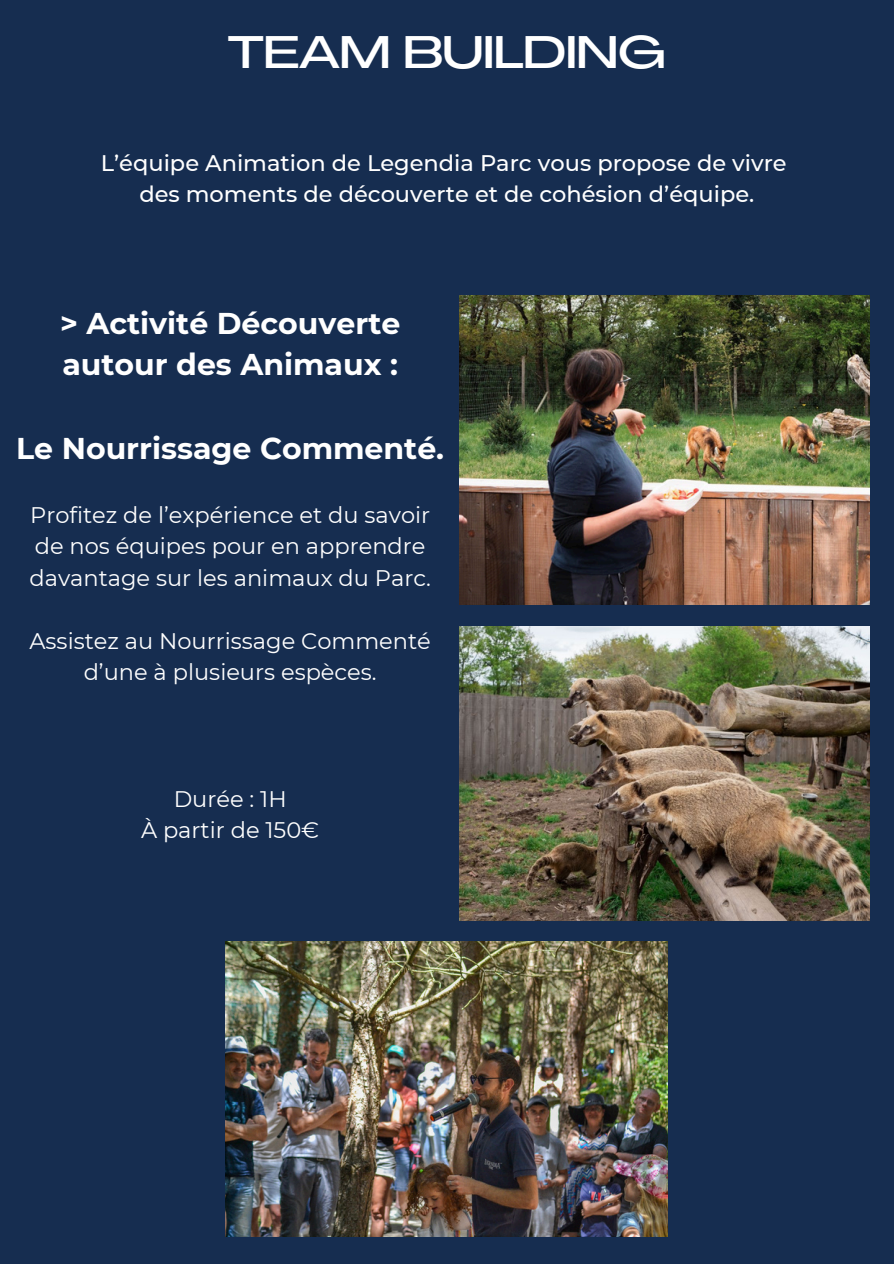
<style>
.page{position:relative;width:894px;height:1264px;background:#fff}
.page>*{position:absolute;margin:0;border:0;box-sizing:border-box;transform-origin:0 0}
.t1{font:500 45px "Agrandir Grand";color:#fff}
.t2{font:700 30px/41.7px "Montserrat";color:#fff}
.t3{font:22.5px/31.5px "Montserrat";color:#fff}
.t4{font:500 22.5px/31.5px "Montserrat";color:#fff;text-align:center}
</style>
<div class="page">
<div style="left:0;top:0;width:893px;height:1263px;background:#162d50"></div>
<img style="left:460px;top:295px;width:409px;height:310px">
<img style="left:460px;top:626px;width:409px;height:294px">
<img style="left:225px;top:941px;width:442px;height:294px">
<h2 class="t1" style="left:228px;top:34px;width:438px">TEAM BUILDING</h2>
<p class="t4" style="left:101px;top:147px;width:687px">L’équipe Animation de Legendia Parc vous propose de vivre des moments de découverte et de cohésion d’équipe.</p>
<p class="t2" style="left:60px;top:302px;width:342px">&gt; Activité Découverte autour des Animaux :</p>
<p class="t2" style="left:16px;top:427px;width:429px">Le Nourrissage Commenté.</p>
<p class="t3" style="left:29px;top:499px;width:403px">Profitez de l’expérience et du savoir de nos équipes pour en apprendre davantage sur les animaux du Parc.</p>
<p class="t3" style="left:29px;top:625px;width:403px;text-align:center">Assistez au Nourrissage Commenté d’une à plusieurs espèces.</p>
<p class="t3" style="left:174px;top:782px;width:114px">Durée : 1H</p>
<p class="t3" style="left:141px;top:814px;width:180px">À partir de 150€</p>
</div>
